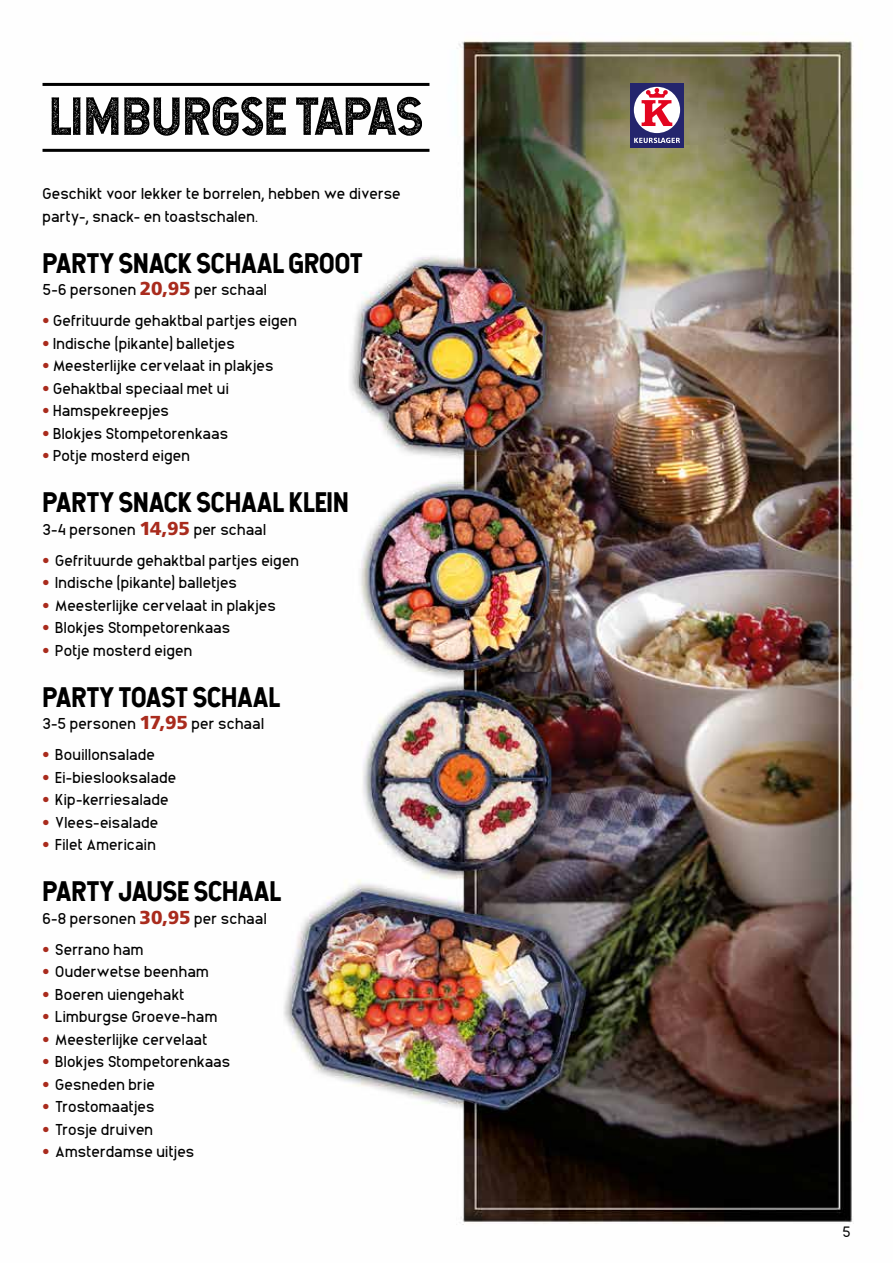
<style>
.page{position:relative;width:893px;height:1263px;background:#fff}
.page>*{position:absolute;margin:0;border:0;box-sizing:border-box;transform-origin:0 0}
.t1{font:51px "Hansief Rough";color:#000}
.t2{font:27px "Hansief";letter-spacing:.005em;color:#000}
.t3{font:300 15.75px/22.5px "Animosa";letter-spacing:.005em;color:#000}
.t4{font:200 15px "Animosa";color:#000}
.s1{font-family:"Frutiger LT Std";font-weight:900;font-size:18.75px;color:#a92b1d}
.s2{color:#a92b1d}
</style>
<div class="page">
<img style="left:42px;top:40px;width:812px;height:1185px">
<hr style="left:43px;top:83px;width:386px;height:3px;background:#000">
<hr style="left:43px;top:149px;width:386px;height:3px;background:#000">
<div style="left:630px;top:83px;width:54px;height:64px;background:#24256d"></div>
<div style="left:634px;top:87px;width:46px;height:46px;background:#fff;border-radius:50%"></div>
<svg style="left:642px;top:88px;width:30px;height:38px"></svg>
<svg style="left:634px;top:138px;width:46px;height:5px"></svg>
<h1 class="t1" style="left:49px;top:84px;width:375px">LIMBURGSE TAPAS</h1>
<p class="t3" style="left:43px;top:181px;width:360px">Geschikt voor lekker te borrelen, hebben we diverse party-, snack- en toastschalen.</p>
<h2 class="t2" style="left:43px;top:245px;width:322px">PARTY SNACK SCHAAL GROOT</h2>
<p class="t3" style="left:43px;top:277px;width:226px">5-6 personen <span class="s1">20,95</span> per schaal</p>
<p class="t3" style="left:43px;top:308px;width:256px"><span class="s2">•</span> Gefrituurde gehaktbal partjes eigen</p>
<p class="t3" style="left:43px;top:330px;width:194px"><span class="s2">•</span> Indische (pikante) balletjes</p>
<p class="t3" style="left:43px;top:353px;width:233px"><span class="s2">•</span> Meesterlijke cervelaat in plakjes</p>
<p class="t3" style="left:43px;top:375px;width:188px"><span class="s2">•</span> Gehaktbal speciaal met ui</p>
<p class="t3" style="left:43px;top:398px;width:128px"><span class="s2">•</span> Hamspekreepjes</p>
<p class="t3" style="left:43px;top:420px;width:187px"><span class="s2">•</span> Blokjes Stompetorenkaas</p>
<p class="t3" style="left:43px;top:443px;width:149px"><span class="s2">•</span> Potje mosterd eigen</p>
<h2 class="t2" style="left:43px;top:485px;width:308px">PARTY SNACK SCHAAL KLEIN</h2>
<p class="t3" style="left:43px;top:516px;width:225px">3-4 personen <span class="s1">14,95</span> per schaal</p>
<p class="t3" style="left:43px;top:547px;width:258px"><span class="s2">•</span> Gefrituurde gehaktbal partjes eigen</p>
<p class="t3" style="left:43px;top:570px;width:196px"><span class="s2">•</span> Indische (pikante) balletjes</p>
<p class="t3" style="left:43px;top:592px;width:235px"><span class="s2">•</span> Meesterlijke cervelaat in plakjes</p>
<p class="t3" style="left:43px;top:615px;width:189px"><span class="s2">•</span> Blokjes Stompetorenkaas</p>
<p class="t3" style="left:43px;top:637px;width:151px"><span class="s2">•</span> Potje mosterd eigen</p>
<h2 class="t2" style="left:43px;top:680px;width:239px">PARTY TOAST SCHAAL</h2>
<p class="t3" style="left:43px;top:711px;width:223px">3-5 personen <span class="s1">17,95</span> per schaal</p>
<p class="t3" style="left:43px;top:742px;width:114px"><span class="s2">•</span> Bouillonsalade</p>
<p class="t3" style="left:43px;top:764px;width:135px"><span class="s2">•</span> Ei-bieslooksalade</p>
<p class="t3" style="left:43px;top:787px;width:128px"><span class="s2">•</span> Kip-kerriesalade</p>
<p class="t3" style="left:43px;top:809px;width:117px"><span class="s2">•</span> Vlees-eisalade</p>
<p class="t3" style="left:43px;top:832px;width:115px"><span class="s2">•</span> Filet Americain</p>
<h2 class="t2" style="left:43px;top:874px;width:240px">PARTY JAUSE SCHAAL</h2>
<p class="t3" style="left:43px;top:905px;width:226px">6-8 personen <span class="s1">30,95</span> per schaal</p>
<p class="t3" style="left:43px;top:936px;width:102px"><span class="s2">•</span> Serrano ham</p>
<p class="t3" style="left:43px;top:959px;width:168px"><span class="s2">•</span> Ouderwetse beenham</p>
<p class="t3" style="left:43px;top:981px;width:144px"><span class="s2">•</span> Boeren uiengehakt</p>
<p class="t3" style="left:43px;top:1004px;width:176px"><span class="s2">•</span> Limburgse Groeve-ham</p>
<p class="t3" style="left:43px;top:1026px;width:166px"><span class="s2">•</span> Meesterlijke cervelaat</p>
<p class="t3" style="left:43px;top:1049px;width:189px"><span class="s2">•</span> Blokjes Stompetorenkaas</p>
<p class="t3" style="left:43px;top:1071px;width:114px"><span class="s2">•</span> Gesneden brie</p>
<p class="t3" style="left:43px;top:1094px;width:114px"><span class="s2">•</span> Trostomaatjes</p>
<p class="t3" style="left:43px;top:1116px;width:112px"><span class="s2">•</span> Trosje druiven</p>
<p class="t3" style="left:43px;top:1139px;width:153px"><span class="s2">•</span> Amsterdamse uitjes</p>
<p class="t4" style="left:842px;top:1219px;width:10px">5</p>
</div>
